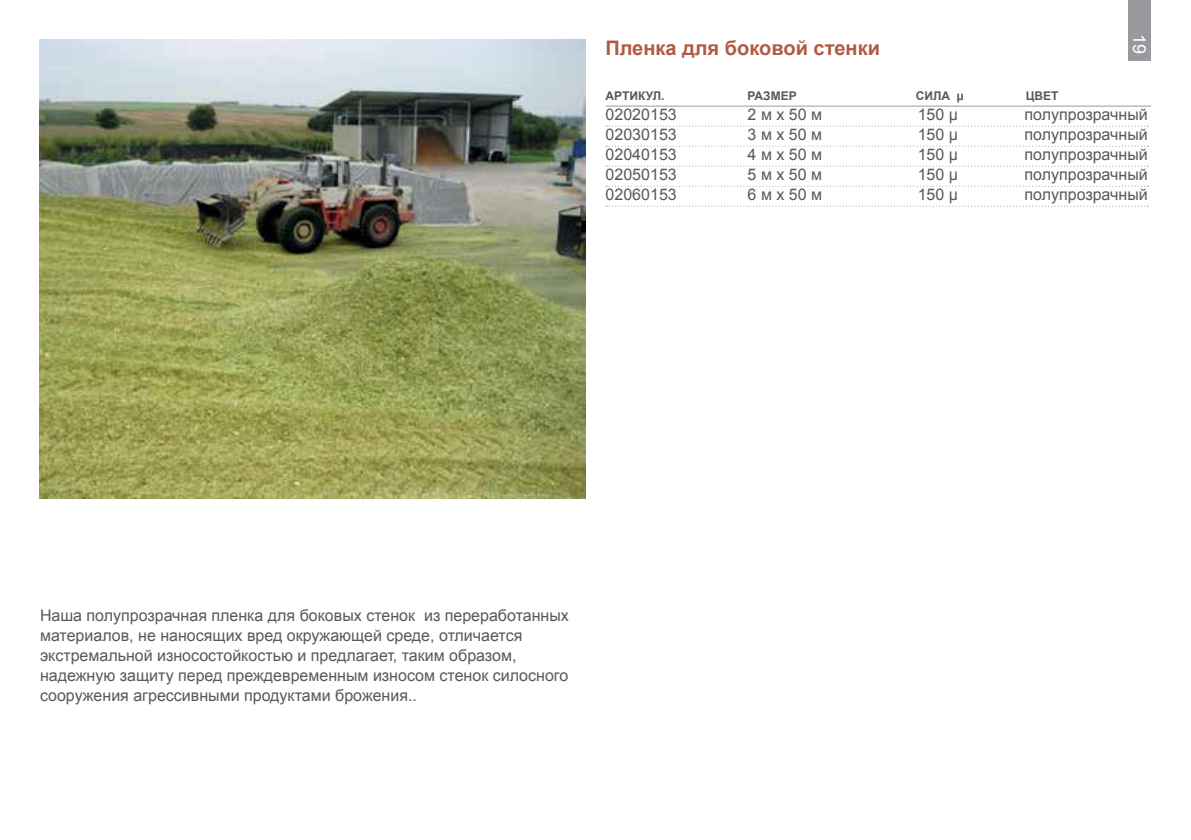
<style>
.page{position:relative;width:1191px;height:840px;background:#fff}
.page>*{position:absolute;margin:0;border:0;box-sizing:border-box;transform-origin:0 0}
.t1{font:700 20px "Arial";color:#b15a43}
.t2{font:18px "Arial";color:#fff}
.t3{font:16px/20px "Arial";color:#58595b}
.t4{font:700 12px "Arial";color:#58595b}
</style>
<div class="page">
<hr style="left:605px;top:106px;width:546px;height:1px;background:#999b9c">
<svg style="left:606px;top:126px;width:542px;height:1px"></svg>
<svg style="left:606px;top:146px;width:542px;height:1px"></svg>
<svg style="left:606px;top:166px;width:542px;height:1px"></svg>
<svg style="left:606px;top:186px;width:542px;height:1px"></svg>
<svg style="left:606px;top:206px;width:542px;height:1px"></svg>
<img style="left:40px;top:40px;width:545px;height:458px">
<div style="left:1128px;top:0;width:23px;height:60px;background:#97999c"></div>
<p class="t2" style="left:1151px;top:34px;width:22px;rotate:90deg">19</p>
<p class="t1" style="left:605px;top:34px;width:276px">Пленка для боковой стенки</p>
<p class="t4" style="left:605px;top:88px;width:60px">АРТИКУЛ.</p>
<p class="t4" style="left:747px;top:88px;width:51px">РАЗМЕР</p>
<p class="t4" style="left:915px;top:88px;width:49px">СИЛА µ</p>
<p class="t4" style="left:1025px;top:88px;width:34px">ЦВЕТ</p>
<p class="t3" style="left:605px;top:105px;width:73px">02020153</p>
<p class="t3" style="left:747px;top:105px;width:76px">2 м x 50 м</p>
<p class="t3" style="left:917px;top:105px;width:42px">150 μ</p>
<p class="t3" style="left:1024px;top:105px;width:125px">полупрозрачный</p>
<p class="t3" style="left:605px;top:125px;width:73px">02030153</p>
<p class="t3" style="left:747px;top:125px;width:76px">3 м x 50 м</p>
<p class="t3" style="left:917px;top:125px;width:42px">150 μ</p>
<p class="t3" style="left:1024px;top:125px;width:125px">полупрозрачный</p>
<p class="t3" style="left:605px;top:145px;width:73px">02040153</p>
<p class="t3" style="left:747px;top:145px;width:76px">4 м x 50 м</p>
<p class="t3" style="left:917px;top:145px;width:42px">150 μ</p>
<p class="t3" style="left:1024px;top:145px;width:125px">полупрозрачный</p>
<p class="t3" style="left:605px;top:165px;width:73px">02050153</p>
<p class="t3" style="left:747px;top:165px;width:76px">5 м x 50 м</p>
<p class="t3" style="left:917px;top:165px;width:42px">150 μ</p>
<p class="t3" style="left:1024px;top:165px;width:125px">полупрозрачный</p>
<p class="t3" style="left:605px;top:185px;width:73px">02060153</p>
<p class="t3" style="left:747px;top:185px;width:76px">6 м x 50 м</p>
<p class="t3" style="left:917px;top:185px;width:42px">150 μ</p>
<p class="t3" style="left:1024px;top:185px;width:125px">полупрозрачный</p>
<p class="t3" style="left:40px;top:605px;width:530px">Наша полупрозрачная пленка для боковых стенок из переработанных материалов, не наносящих вред окружающей среде, отличается экстремальной износостойкостью и предлагает, таким образом, надежную защиту перед преждевременным износом стенок силосного сооружения агрессивными продуктами брожения..</p>
</div>
